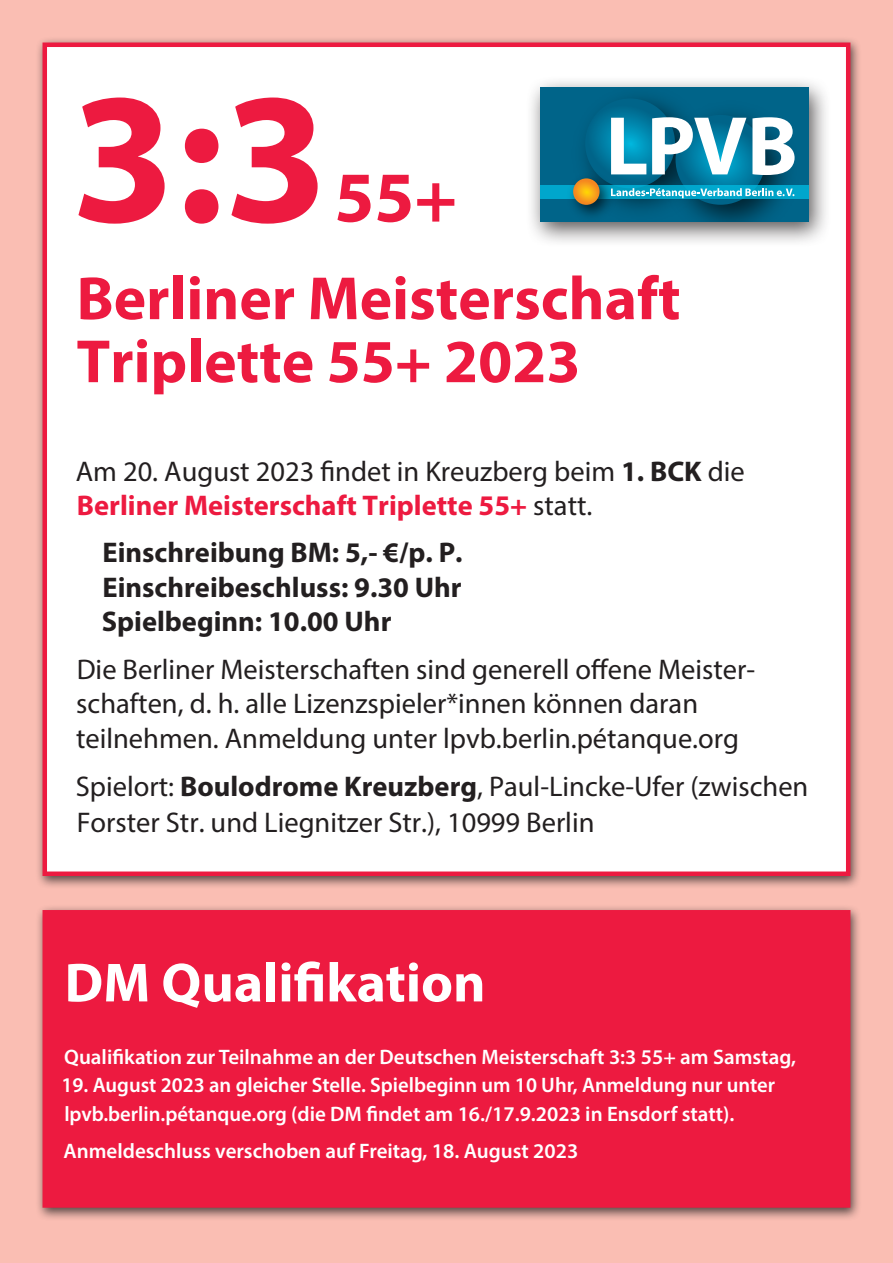
<style>
.page{position:relative;width:893px;height:1263px;background:#fabeb3}
.page>*{position:absolute;margin:0;border:0;box-sizing:border-box;transform-origin:0 0}
.Formation{font:700 187.65px "Myriad Pro";color:#ed1a40}
.Head{font:700 72px "Myriad Pro";color:#ed1a40}
.Head-2{font:700 61.5px "Myriad Pro";color:#ed1a40}
.head_quali{font:700 55.5px "Myriad Pro";color:#fff}
.copy{font:28.5px/34.5px "Myriad Pro";color:#231f20}
.copy_bold_einzug{font:700 28.5px/34.5px "Myriad Pro";color:#231f20;text-align:justify}
.copy_quali{font:600 21px/28.5px "Myriad Pro";color:#fff}
.s1{font-weight:700}
.s2{font-weight:700;color:#ed1a40}
</style>
<div class="page">
<div style="left:35px;top:37px;width:827px;height:852px;background:#231f20;opacity:.75"></div>
<div style="left:43px;top:43px;width:807px;height:833px;background:#fff;border:4px solid #ed1a40"></div>
<div style="left:35px;top:904px;width:827px;height:317px;background:#231f20;opacity:.75"></div>
<div style="left:43px;top:910px;width:807px;height:298px;background:#ed1a40"></div>
<div style="left:525px;top:75px;width:307px;height:173px;background:#231f20;opacity:.75"></div>
<div style="left:540px;top:87px;width:269px;height:135px;background:#006489"></div>
<img style="left:584px;top:97px;width:70px;height:114px">
<svg style="left:585px;top:98px;width:90px;height:90px"></svg>
<img style="left:654px;top:99px;width:154px;height:123px">
<svg style="left:675px;top:115px;width:90px;height:90px"></svg>
<svg style="left:540px;top:185px;width:269px;height:13px"></svg>
<svg style="left:611px;top:118px;width:35px;height:56px;background:#76c6db"></svg>
<svg style="left:652px;top:117px;width:94px;height:57px"></svg>
<svg style="left:752px;top:117px;width:43px;height:58px;background:#b3cdd6"></svg>
<img style="left:563px;top:168px;width:58px;height:48px">
<svg style="left:573px;top:178px;width:27px;height:27px"></svg>
<svg style="left:611px;top:188px;width:183px;height:10px;background:#53c0d8"></svg>
<p class="Formation" style="left:71px;top:36px;width:259px">3:3</p>
<p class="Head" style="left:334px;top:150px;width:124px">55+</p>
<p class="Head-2" style="left:77px;top:258px;width:605px">Berliner Meisterschaft</p>
<p class="Head-2" style="left:77px;top:321px;width:505px">Triplette 55+ 2023</p>
<p class="copy" style="left:76px;top:453px;width:670px">Am 20. August 2023 findet in Kreuzberg beim <span class="s1">1. BCK</span> die<br><span class="s2">Berliner Meisterschaft Triplette 55+</span> statt.</p>
<p class="copy_bold_einzug" style="left:102px;top:535px;width:362px">Einschreibung BM: 5,- €/p. P.<br>Einschreibeschluss: 9.30 Uhr Spielbeginn: 10.00 Uhr</p>
<p class="copy" style="left:76px;top:651px;width:681px">Die Berliner Meisterschaften sind generell offene Meister&shy;schaften, d. h. alle Lizenzspieler*innen können daran teilnehmen. Anmeldung unter lpvb.berlin.pétanque.org</p>
<p class="copy" style="left:76px;top:768px;width:734px;line-height:36px">Spielort: <span class="s1">Boulodrome Kreuzberg</span>, Paul-Lincke-Ufer (zwischen<br>Forster Str. und Liegnitzer Str.), 10999 Berlin</p>
<p class="head_quali" style="left:65px;top:946px;width:422px">DM Qualifikation</p>
<p class="copy_quali" style="left:64px;top:1042px;width:733px">Qualifikation zur Teilnahme an der Deutschen Meisterschaft 3:3 55+ am Samstag,</p>
<p class="copy_quali" style="left:62px;top:1070px;width:715px">19. August 2023 an gleicher Stelle. Spielbeginn um 10 Uhr, Anmeldung nur unter lpvb.berlin.pétanque.org (die DM findet am 16./17.9.2023 in Ensdorf statt).</p>
<p class="copy_quali" style="left:64px;top:1136px;width:516px">Anmeldeschluss verschoben auf Freitag, 18. August 2023</p>
</div>
